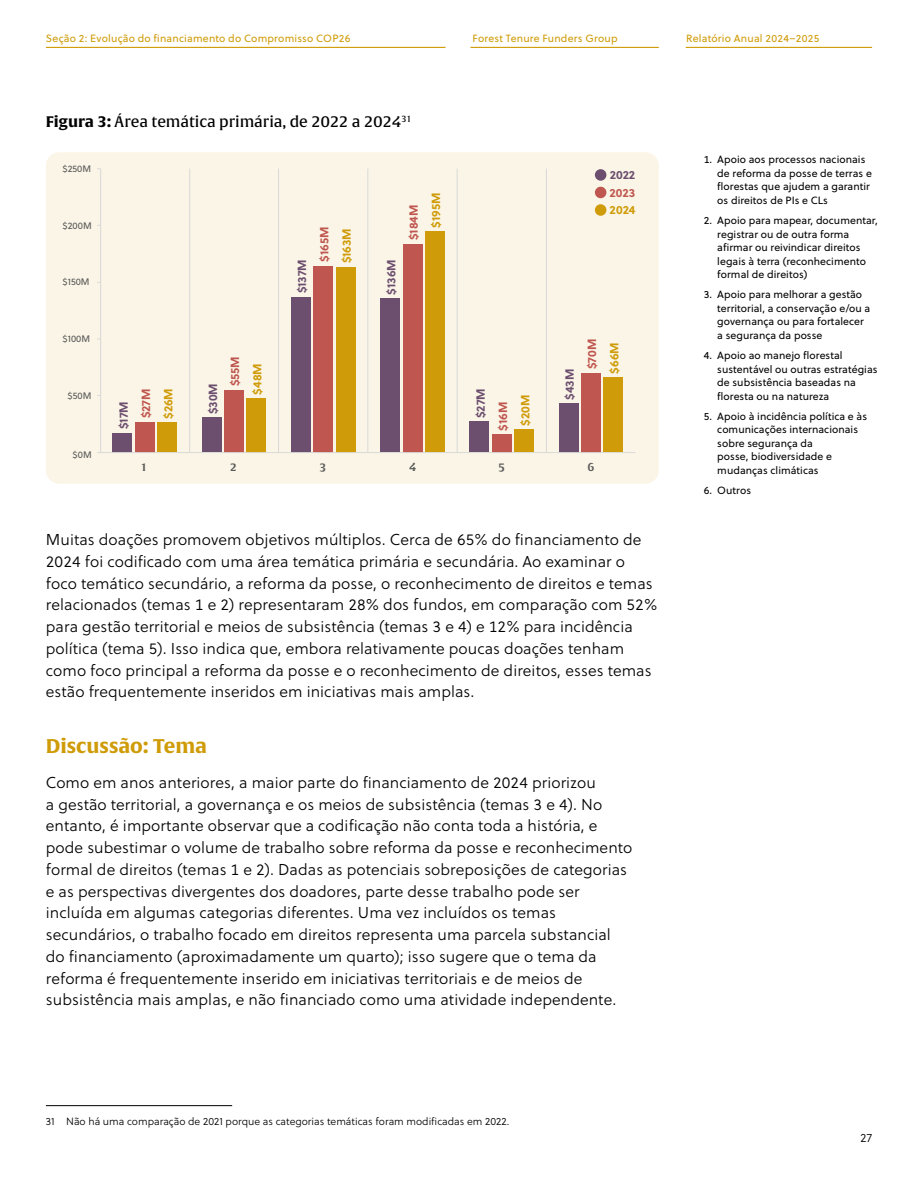
<style>
.page{position:relative;width:918px;height:1188px;background:#fff}
.page>*{position:absolute;margin:0;border:0;box-sizing:border-box;transform-origin:0 0}
.t1{font:700 19.5px "Alverata";letter-spacing:-.005em;color:#cf9b07}
.t2{font:15.75px/21.8px "Soleil Lt";letter-spacing:.005em;color:#000}
.t3{font:15px "Alverata Md";letter-spacing:-.01em;color:#000}
.t4{font:12px "Soleil Lt";color:#000}
.t5{font:700 11.85px "Soleil";color:#6c4e6f}
.t6{font:700 11.85px "Soleil";color:#cf9b08}
.t7{font:700 11.85px "Soleil";color:#bf564f}
.t8{font:700 11.85px "Soleil";color:#bf5650}
.t9{font:11.25px "Alverata Sb";color:#595959}
.t10{font:10.5px/13.5px "Soleil";letter-spacing:.005em;color:#000}
.t11{font:10.5px "Soleil";letter-spacing:.02em;color:#cf9b07}
.t12{font:10.5px "Soleil Lt";color:#000}
.t13{font:9.45px "Soleil";color:#595959}
.s1{font-family:"Alverata";font-weight:700}
</style>
<div class="page">
<hr style="left:470px;top:47px;width:189px;height:1px;background:#cf9b07">
<hr style="left:686px;top:47px;width:186px;height:1px;background:#cf9b07">
<hr style="left:46px;top:47px;width:399px;height:1px;background:#cf9b07">
<div style="left:46px;top:152px;width:613px;height:332px;background:#faf5e6;border-radius:14px"></div>
<hr style="left:546px;top:169px;width:1px;height:283px;background:#d9d9d9">
<hr style="left:457px;top:169px;width:1px;height:283px;background:#d9d9d9">
<hr style="left:367px;top:169px;width:1px;height:283px;background:#d9d9d9">
<hr style="left:278px;top:169px;width:1px;height:283px;background:#d9d9d9">
<hr style="left:189px;top:169px;width:1px;height:283px;background:#d9d9d9">
<div style="left:113px;top:433px;width:19px;height:19px;background:#6c4e6f"></div>
<div style="left:202px;top:418px;width:19px;height:34px;background:#6c4e6f"></div>
<div style="left:291px;top:297px;width:20px;height:155px;background:#6c4e6f"></div>
<div style="left:381px;top:299px;width:19px;height:153px;background:#6c4e6f"></div>
<div style="left:470px;top:422px;width:19px;height:30px;background:#6c4e6f"></div>
<div style="left:559px;top:403px;width:19px;height:49px;background:#6c4e6f"></div>
<div style="left:135px;top:422px;width:19px;height:30px;background:#bf564f"></div>
<div style="left:224px;top:390px;width:20px;height:62px;background:#bf564f"></div>
<div style="left:314px;top:266px;width:19px;height:186px;background:#bf564f"></div>
<div style="left:403px;top:244px;width:19px;height:208px;background:#bf564f"></div>
<div style="left:492px;top:434px;width:19px;height:18px;background:#bf564f"></div>
<div style="left:581px;top:373px;width:20px;height:79px;background:#bf564f"></div>
<div style="left:157px;top:423px;width:20px;height:29px;background:#cf9b08"></div>
<div style="left:247px;top:398px;width:19px;height:54px;background:#cf9b08"></div>
<div style="left:336px;top:267px;width:19px;height:185px;background:#cf9b08"></div>
<div style="left:425px;top:232px;width:20px;height:220px;background:#cf9b08"></div>
<div style="left:514px;top:430px;width:20px;height:22px;background:#cf9b08"></div>
<div style="left:604px;top:377px;width:19px;height:75px;background:#cf9b08"></div>
<hr style="left:100px;top:169px;width:1px;height:284px;background:#d9d9d9">
<hr style="left:101px;top:452px;width:535px;height:1px;background:#d9d9d9">
<div style="left:595px;top:169px;width:11px;height:12px;background:#6c4e6f;border-radius:50%"></div>
<div style="left:595px;top:187px;width:11px;height:11px;background:#bf5650;border-radius:50%"></div>
<div style="left:595px;top:204px;width:11px;height:12px;background:#cf9b08;border-radius:50%"></div>
<hr style="left:46px;top:1105px;width:186px;height:1px;background:#000">
<p class="t11" style="left:46px;top:30px;width:306px">Seção 2: Evolução do financiamento do Compromisso COP26</p>
<p class="t11" style="left:472px;top:30px;width:147px">Forest Tenure Funders Group</p>
<p class="t11" style="left:686px;top:30px;width:135px">Relatório Anual 2024–2025</p>
<p class="t3" style="left:46px;top:112px;width:368px"><span class="s1">Figura 3:</span> Área temática primária, de 2022 a 2024<sup>31</sup></p>
<p class="t13" style="left:63px;top:162px;width:30px">$250M</p>
<p class="t13" style="left:63px;top:218px;width:31px">$200M</p>
<p class="t13" style="left:63px;top:275px;width:29px">$150M</p>
<p class="t7" style="left:315px;top:262px;width:36px;rotate:-90deg">$165M</p>
<p class="t6" style="left:337px;top:263px;width:37px;rotate:-90deg">$163M</p>
<p class="t5" style="left:293px;top:293px;width:36px;rotate:-90deg">$137M</p>
<p class="t5" style="left:382px;top:295px;width:37px;rotate:-90deg">$136M</p>
<p class="t7" style="left:404px;top:240px;width:37px;rotate:-90deg">$184M</p>
<p class="t6" style="left:427px;top:228px;width:37px;rotate:-90deg">$195M</p>
<p class="t5" style="left:610px;top:165px;width:27px">2022</p>
<p class="t8" style="left:609px;top:183px;width:27px">2023</p>
<p class="t6" style="left:610px;top:201px;width:27px">2024</p>
<p class="t13" style="left:63px;top:332px;width:29px">$100M</p>
<p class="t13" style="left:68px;top:389px;width:25px">$50M</p>
<p class="t13" style="left:73px;top:448px;width:21px">$0M</p>
<p class="t5" style="left:114px;top:429px;width:29px;rotate:-90deg">$17M</p>
<p class="t7" style="left:137px;top:418px;width:31px;rotate:-90deg">$27M</p>
<p class="t6" style="left:159px;top:419px;width:32px;rotate:-90deg">$26M</p>
<p class="t5" style="left:204px;top:414px;width:33px;rotate:-90deg">$30M</p>
<p class="t7" style="left:226px;top:386px;width:32px;rotate:-90deg">$55M</p>
<p class="t6" style="left:248px;top:395px;width:33px;rotate:-90deg">$48M</p>
<p class="t5" style="left:471px;top:418px;width:31px;rotate:-90deg">$27M</p>
<p class="t7" style="left:494px;top:431px;width:30px;rotate:-90deg">$16M</p>
<p class="t6" style="left:516px;top:426px;width:32px;rotate:-90deg">$20M</p>
<p class="t5" style="left:561px;top:400px;width:32px;rotate:-90deg">$43M</p>
<p class="t7" style="left:583px;top:369px;width:32px;rotate:-90deg">$70M</p>
<p class="t6" style="left:605px;top:374px;width:33px;rotate:-90deg">$66M</p>
<p class="t9" style="left:141px;top:460px;width:6px">1</p>
<p class="t9" style="left:231px;top:460px;width:8px">2</p>
<p class="t9" style="left:320px;top:460px;width:8px">3</p>
<p class="t9" style="left:409px;top:460px;width:9px">4</p>
<p class="t9" style="left:498px;top:460px;width:8px">5</p>
<p class="t9" style="left:588px;top:460px;width:9px">6</p>
<p class="t2" style="left:46px;top:529px;width:613px">Muitas doações promovem objetivos múltiplos. Cerca de 65% do financiamento de 2024 foi codificado com uma área temática primária e secundária. Ao examinar o foco temático secundário, a reforma da posse, o reconhecimento de direitos e temas relacionados (temas 1 e 2) representaram 28% dos fundos, em comparação com 52% para gestão territorial e meios de subsistência (temas 3 e 4) e 12% para incidência política (tema 5). Isso indica que, embora relativamente poucas doações tenham como foco principal a reforma da posse e o reconhecimento de direitos, esses temas estão frequentemente inseridos em iniciativas mais amplas.</p>
<p class="t1" style="left:46px;top:733px;width:163px">Discussão: Tema</p>
<p class="t2" style="left:46px;top:771px;width:588px">Como em anos anteriores, a maior parte do financiamento de 2024 priorizou<br>a gestão territorial, a governança e os meios de subsistência (temas 3 e 4). No entanto, é importante observar que a codificação não conta toda a história, e pode subestimar o volume de trabalho sobre reforma da posse e reconhecimento formal de direitos (temas 1 e 2). Dadas as potenciais sobreposições de categorias e as perspectivas divergentes dos doadores, parte desse trabalho pode ser incluída em algumas categorias diferentes. Uma vez incluídos os temas secundários, o trabalho focado em direitos representa uma parcela substancial do financiamento (aproximadamente um quarto); isso sugere que o tema da reforma é frequentemente inserido em iniciativas territoriais e de meios de subsistência mais amplas, e não financiado como uma atividade independente.</p>
<p class="t12" style="left:46px;top:1114px;width:465px">31 Não há uma comparação de 2021 porque as categorias temáticas foram modificadas em 2022.</p>
<p class="t10" style="left:717px;top:153px;width:156px;text-indent:-14px">1. Apoio aos processos nacionais de reforma da posse de terras e florestas que ajudem a garantir os direitos de PIs e CLs</p>
<p class="t10" style="left:717px;top:213px;width:162px;text-indent:-14px">2. Apoio para mapear, documentar, registrar ou de outra forma afirmar ou reivindicar direitos legais à terra (reconhecimento formal de direitos)</p>
<p class="t10" style="left:717px;top:288px;width:155px;text-indent:-14px">3. Apoio para melhorar a gestão territorial, a conservação e/ou a governança ou para fortalecer a segurança da posse</p>
<p class="t10" style="left:717px;top:348px;width:162px;text-indent:-14px">4. Apoio ao manejo florestal sustentável ou outras estratégias de subsistência baseadas na floresta ou na natureza</p>
<p class="t10" style="left:717px;top:409px;width:151px;text-indent:-14px">5. Apoio à incidência política e às comunicações internacionais sobre segurança da<br>posse, biodiversidade e mudanças climáticas</p>
<p class="t10" style="left:704px;top:484px;width:49px">6. Outros</p>
<p class="t4" style="left:861px;top:1130px;width:13px">27</p>
</div>
